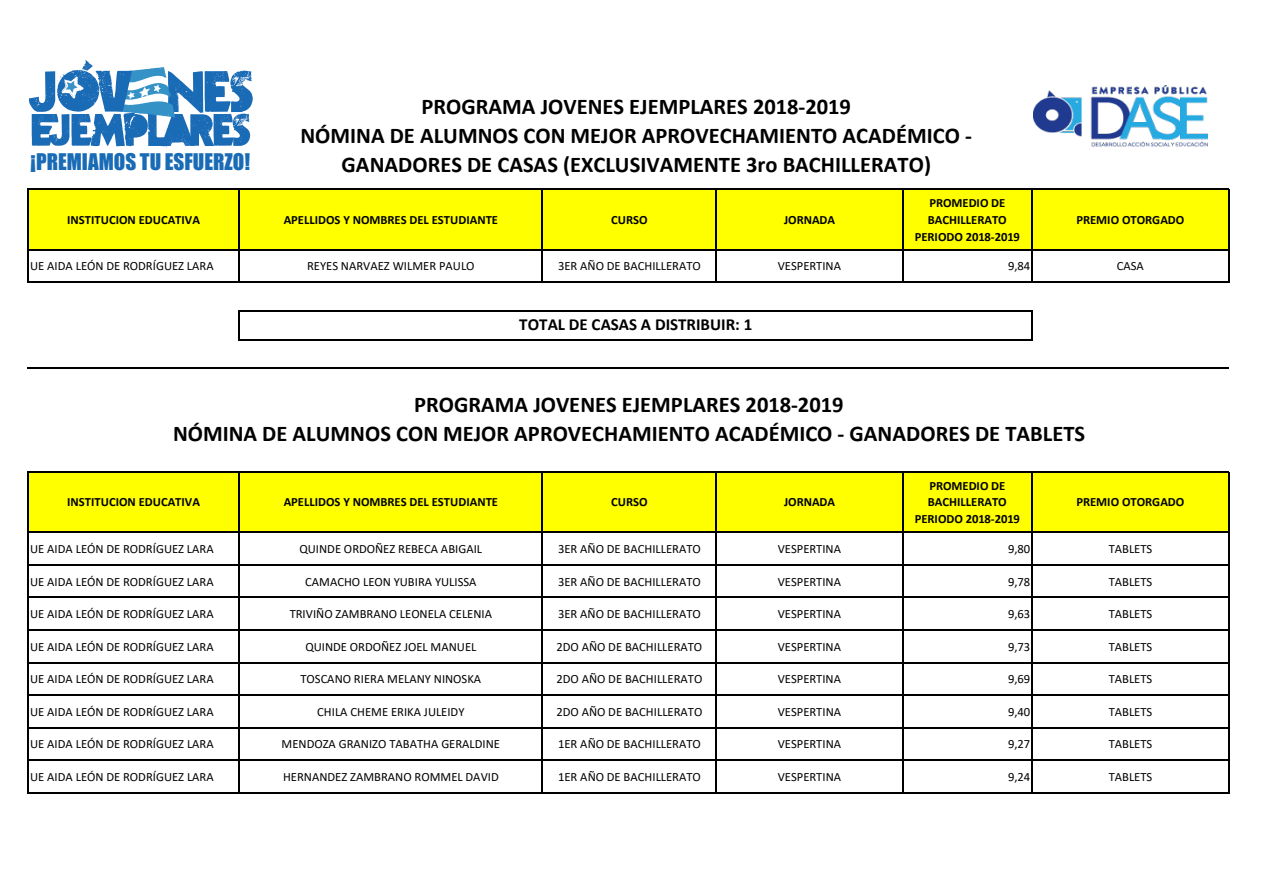
<style>
.page{position:relative;width:1263px;height:893px;background:#fff}
.page>*{position:absolute;margin:0;border:0;box-sizing:border-box;transform-origin:0 0}
.t1{font:700 22.5px/29px "Calibri";color:#000;text-align:center}
.t2{font:21px "Impact";color:#1a6bb6}
.t3{font:700 16.95px "Calibri";color:#000}
.t4{font:12.6px "Calibri";color:#000}
.t5{font:700 12.6px/16.8px "Calibri";color:#000;text-align:center}
</style>
<div class="page">
<div style="left:28px;top:189px;width:1201px;height:61px;background:#ff0"></div>
<div style="left:28px;top:472px;width:1201px;height:60px;background:#ff0"></div>
<hr style="left:238px;top:190px;width:2px;height:93px;background:#000">
<hr style="left:1031px;top:190px;width:2px;height:93px;background:#000">
<hr style="left:27px;top:188px;width:1px;height:95px;background:#000">
<hr style="left:238px;top:310px;width:2px;height:30px;background:#000">
<hr style="left:542px;top:190px;width:1px;height:93px;background:#000">
<hr style="left:715px;top:190px;width:2px;height:93px;background:#000">
<hr style="left:902px;top:190px;width:1px;height:93px;background:#000">
<hr style="left:1031px;top:312px;width:2px;height:28px;background:#000">
<hr style="left:1228px;top:190px;width:1px;height:93px;background:#000">
<hr style="left:27px;top:471px;width:1px;height:323px;background:#000">
<hr style="left:238px;top:472px;width:2px;height:322px;background:#000">
<hr style="left:542px;top:472px;width:1px;height:322px;background:#000">
<hr style="left:715px;top:472px;width:2px;height:322px;background:#000">
<hr style="left:902px;top:472px;width:1px;height:322px;background:#000">
<hr style="left:1031px;top:472px;width:2px;height:322px;background:#000">
<hr style="left:1228px;top:472px;width:1px;height:322px;background:#000">
<hr style="left:28px;top:188px;width:1201px;height:2px;background:#000">
<hr style="left:28px;top:249px;width:1201px;height:1px;background:#000">
<hr style="left:28px;top:282px;width:1201px;height:1px;background:#000">
<hr style="left:240px;top:310px;width:793px;height:2px;background:#000">
<hr style="left:240px;top:339px;width:793px;height:1px;background:#000">
<hr style="left:28px;top:367px;width:1201px;height:2px;background:#000">
<hr style="left:28px;top:471px;width:1201px;height:1px;background:#000">
<hr style="left:28px;top:531px;width:1201px;height:2px;background:#000">
<hr style="left:28px;top:564px;width:1201px;height:1px;background:#000">
<hr style="left:28px;top:597px;width:1201px;height:1px;background:#000">
<hr style="left:28px;top:629px;width:1201px;height:2px;background:#000">
<hr style="left:28px;top:662px;width:1201px;height:1px;background:#000">
<hr style="left:28px;top:694px;width:1201px;height:2px;background:#000">
<hr style="left:28px;top:727px;width:1201px;height:1px;background:#000">
<hr style="left:28px;top:760px;width:1201px;height:1px;background:#000">
<hr style="left:28px;top:792px;width:1201px;height:2px;background:#000">
<img style="left:1033px;top:85px;width:174px;height:62px">
<svg style="left:29px;top:60px;width:224px;height:88px"></svg>
<h2 class="t2" style="left:30px;top:145px;width:221px">¡PREMIAMOS TU ESFUERZO!</h2>
<h1 class="t1" style="left:300px;top:91px;width:673px">PROGRAMA JOVENES EJEMPLARES 2018-2019<br>NÓMINA DE ALUMNOS CON MEJOR APROVECHAMIENTO ACADÉMICO -<br>GANADORES DE CASAS (EXCLUSIVAMENTE 3ro BACHILLERATO)</h1>
<p class="t5" style="left:67px;top:211px;width:134px">INSTITUCION EDUCATIVA</p>
<p class="t5" style="left:284px;top:211px;width:216px">APELLIDOS Y NOMBRES DEL ESTUDIANTE</p>
<p class="t5" style="left:611px;top:211px;width:38px">CURSO</p>
<p class="t5" style="left:784px;top:211px;width:53px">JORNADA</p>
<p class="t5" style="left:915px;top:194px;width:107px">PROMEDIO DE<br>BACHILLERATO<br>PERIODO 2018-2019</p>
<p class="t5" style="left:1076px;top:211px;width:109px">PREMIO OTORGADO</p>
<p class="t4" style="left:30px;top:258px;width:185px">UE AIDA LEÓN DE RODRÍGUEZ LARA</p>
<p class="t4" style="left:307px;top:258px;width:169px">REYES NARVAEZ WILMER PAULO</p>
<p class="t4" style="left:558px;top:258px;width:144px">3ER AÑO DE BACHILLERATO</p>
<p class="t4" style="left:778px;top:258px;width:65px">VESPERTINA</p>
<p class="t4" style="left:1008px;top:258px;width:24px">9,84</p>
<p class="t4" style="left:1117px;top:258px;width:29px">CASA</p>
<h3 class="t3" style="left:519px;top:313px;width:235px">TOTAL DE CASAS A DISTRIBUIR: 1</h3>
<h1 class="t1" style="left:173px;top:390px;width:914px">PROGRAMA JOVENES EJEMPLARES 2018-2019<br>NÓMINA DE ALUMNOS CON MEJOR APROVECHAMIENTO ACADÉMICO - GANADORES DE TABLETS</h1>
<p class="t5" style="left:67px;top:494px;width:134px">INSTITUCION EDUCATIVA</p>
<p class="t5" style="left:284px;top:494px;width:216px">APELLIDOS Y NOMBRES DEL ESTUDIANTE</p>
<p class="t5" style="left:611px;top:494px;width:38px">CURSO</p>
<p class="t5" style="left:784px;top:494px;width:53px">JORNADA</p>
<p class="t5" style="left:915px;top:477px;width:107px">PROMEDIO DE<br>BACHILLERATO<br>PERIODO 2018-2019</p>
<p class="t5" style="left:1076px;top:494px;width:109px">PREMIO OTORGADO</p>
<p class="t4" style="left:30px;top:540px;width:185px">UE AIDA LEÓN DE RODRÍGUEZ LARA</p>
<p class="t4" style="left:299px;top:540px;width:184px">QUINDE ORDOÑEZ REBECA ABIGAIL</p>
<p class="t4" style="left:558px;top:540px;width:144px">3ER AÑO DE BACHILLERATO</p>
<p class="t4" style="left:778px;top:540px;width:65px">VESPERTINA</p>
<p class="t4" style="left:1008px;top:540px;width:24px">9,80</p>
<p class="t4" style="left:1109px;top:540px;width:45px">TABLETS</p>
<p class="t4" style="left:30px;top:573px;width:185px">UE AIDA LEÓN DE RODRÍGUEZ LARA</p>
<p class="t4" style="left:305px;top:573px;width:173px">CAMACHO LEON YUBIRA YULISSA</p>
<p class="t4" style="left:558px;top:573px;width:144px">3ER AÑO DE BACHILLERATO</p>
<p class="t4" style="left:778px;top:573px;width:65px">VESPERTINA</p>
<p class="t4" style="left:1008px;top:573px;width:24px">9,78</p>
<p class="t4" style="left:1109px;top:573px;width:45px">TABLETS</p>
<p class="t4" style="left:30px;top:605px;width:185px">UE AIDA LEÓN DE RODRÍGUEZ LARA</p>
<p class="t4" style="left:290px;top:605px;width:204px">TRIVIÑO ZAMBRANO LEONELA CELENIA</p>
<p class="t4" style="left:558px;top:605px;width:144px">3ER AÑO DE BACHILLERATO</p>
<p class="t4" style="left:778px;top:605px;width:65px">VESPERTINA</p>
<p class="t4" style="left:1008px;top:605px;width:24px">9,63</p>
<p class="t4" style="left:1109px;top:605px;width:45px">TABLETS</p>
<p class="t4" style="left:30px;top:638px;width:185px">UE AIDA LEÓN DE RODRÍGUEZ LARA</p>
<p class="t4" style="left:305px;top:638px;width:173px">QUINDE ORDOÑEZ JOEL MANUEL</p>
<p class="t4" style="left:556px;top:638px;width:147px">2DO AÑO DE BACHILLERATO</p>
<p class="t4" style="left:778px;top:638px;width:65px">VESPERTINA</p>
<p class="t4" style="left:1008px;top:638px;width:24px">9,73</p>
<p class="t4" style="left:1109px;top:638px;width:45px">TABLETS</p>
<p class="t4" style="left:30px;top:670px;width:185px">UE AIDA LEÓN DE RODRÍGUEZ LARA</p>
<p class="t4" style="left:300px;top:670px;width:182px">TOSCANO RIERA MELANY NINOSKA</p>
<p class="t4" style="left:556px;top:670px;width:147px">2DO AÑO DE BACHILLERATO</p>
<p class="t4" style="left:778px;top:670px;width:65px">VESPERTINA</p>
<p class="t4" style="left:1008px;top:670px;width:24px">9,69</p>
<p class="t4" style="left:1109px;top:670px;width:45px">TABLETS</p>
<p class="t4" style="left:30px;top:703px;width:185px">UE AIDA LEÓN DE RODRÍGUEZ LARA</p>
<p class="t4" style="left:317px;top:703px;width:149px">CHILA CHEME ERIKA JULEIDY</p>
<p class="t4" style="left:556px;top:703px;width:147px">2DO AÑO DE BACHILLERATO</p>
<p class="t4" style="left:778px;top:703px;width:65px">VESPERTINA</p>
<p class="t4" style="left:1008px;top:703px;width:24px">9,40</p>
<p class="t4" style="left:1109px;top:703px;width:45px">TABLETS</p>
<p class="t4" style="left:30px;top:735px;width:185px">UE AIDA LEÓN DE RODRÍGUEZ LARA</p>
<p class="t4" style="left:282px;top:735px;width:220px">MENDOZA GRANIZO TABATHA GERALDINE</p>
<p class="t4" style="left:558px;top:735px;width:144px">1ER AÑO DE BACHILLERATO</p>
<p class="t4" style="left:778px;top:735px;width:65px">VESPERTINA</p>
<p class="t4" style="left:1008px;top:735px;width:24px">9,27</p>
<p class="t4" style="left:1109px;top:735px;width:45px">TABLETS</p>
<p class="t4" style="left:30px;top:768px;width:185px">UE AIDA LEÓN DE RODRÍGUEZ LARA</p>
<p class="t4" style="left:283px;top:768px;width:217px">HERNANDEZ ZAMBRANO ROMMEL DAVID</p>
<p class="t4" style="left:558px;top:768px;width:144px">1ER AÑO DE BACHILLERATO</p>
<p class="t4" style="left:778px;top:768px;width:65px">VESPERTINA</p>
<p class="t4" style="left:1008px;top:768px;width:24px">9,24</p>
<p class="t4" style="left:1109px;top:768px;width:45px">TABLETS</p>
</div>
